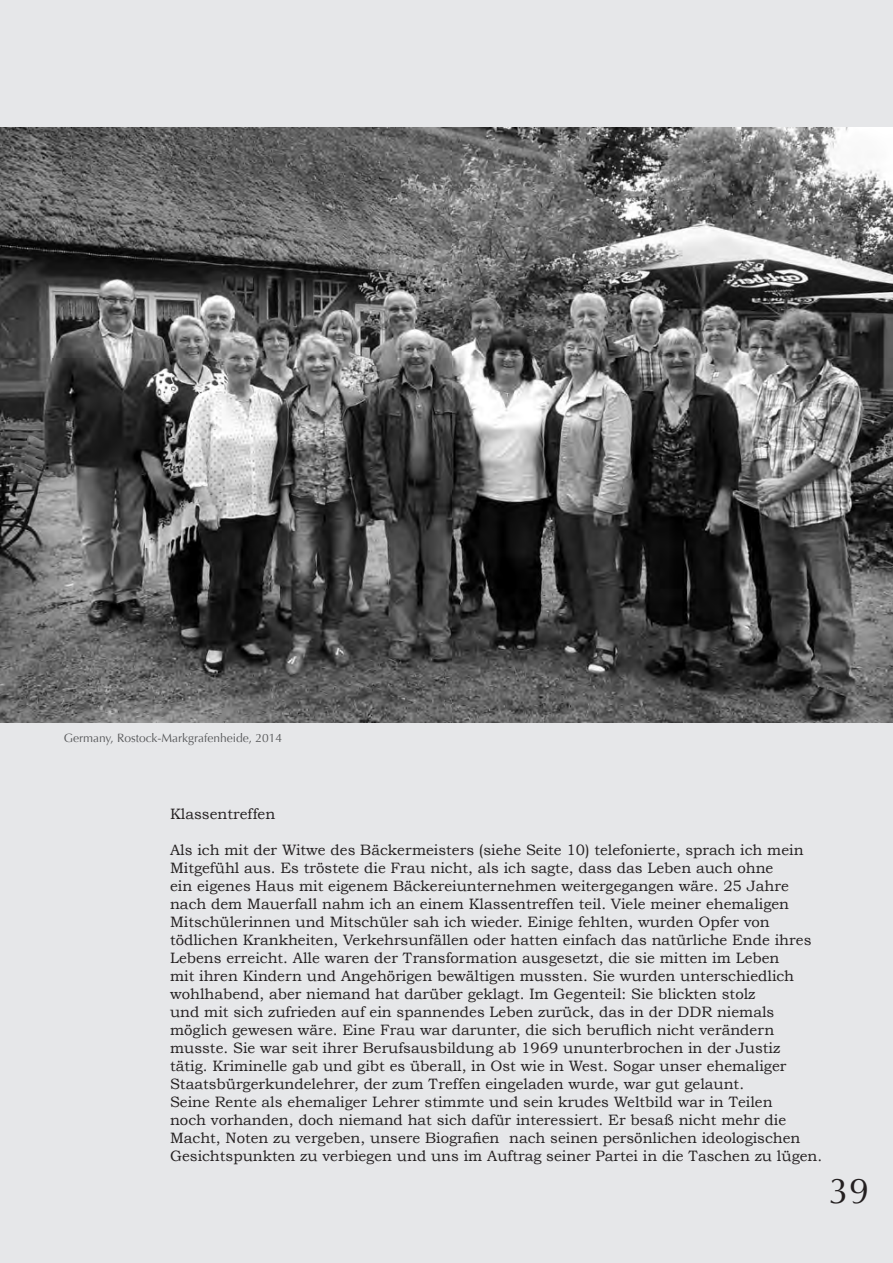
<style>
.page{position:relative;width:893px;height:1263px;background:#fff}
.page>*{position:absolute;margin:0;border:0;box-sizing:border-box;transform-origin:0 0}
.t1{font:36px "Optima";color:#231f20}
.t2{font:15px/18px "Bookman Old Style";color:#231f20}
.t3{font:12px "Optima";color:#57585a}
</style>
<div class="page">
<div style="left:1px;top:1px;width:891px;height:1261px;background:#e6e7e9"></div>
<img style="left:0;top:128px;width:893px;height:595px">
<p class="t3" style="left:64px;top:731px;width:220px">Germany, Rostock-Markgrafenheide, 2014</p>
<p class="t2" style="left:170px;top:805px;width:107px">Klassentreffen</p>
<p class="t2" style="left:170px;top:841px;width:654px">Als ich mit der Witwe des Bäckermeisters (siehe Seite 10) telefonierte, sprach ich mein Mitgefühl aus. Es tröstete die Frau nicht, als ich sagte, dass das Leben auch ohne<br>ein eigenes Haus mit eigenem Bäckereiunternehmen weitergegangen wäre. 25 Jahre nach dem Mauerfall nahm ich an einem Klassentreffen teil. Viele meiner ehemaligen Mitschülerinnen und Mitschüler sah ich wieder. Einige fehlten, wurden Opfer von tödlichen Krankheiten, Verkehrsunfällen oder hatten einfach das natürliche Ende ihres Lebens erreicht. Alle waren der Transformation ausgesetzt, die sie mitten im Leben<br>mit ihren Kindern und Angehörigen bewältigen mussten. Sie wurden unterschiedlich wohlhabend, aber niemand hat darüber geklagt. Im Gegenteil: Sie blickten stolz<br>und mit sich zufrieden auf ein spannendes Leben zurück, das in der DDR niemals möglich gewesen wäre. Eine Frau war darunter, die sich beruflich nicht verändern musste. Sie war seit ihrer Berufsausbildung ab 1969 ununterbrochen in der Justiz<br>tätig. Kriminelle gab und gibt es überall, in Ost wie in West. Sogar unser ehemaliger Staatsbürgerkundelehrer, der zum Treffen eingeladen wurde, war gut gelaunt.<br>Seine Rente als ehemaliger Lehrer stimmte und sein krudes Weltbild war in Teilen<br>noch vorhanden, doch niemand hat sich dafür interessiert. Er besaß nicht mehr die Macht, Noten zu vergeben, unsere Biografien nach seinen persönlichen ideologischen Gesichtspunkten zu verbiegen und uns im Auftrag seiner Partei in die Taschen zu lügen.</p>
<h1 class="t1" style="left:829px;top:1169px;width:42px">39</h1>
</div>
